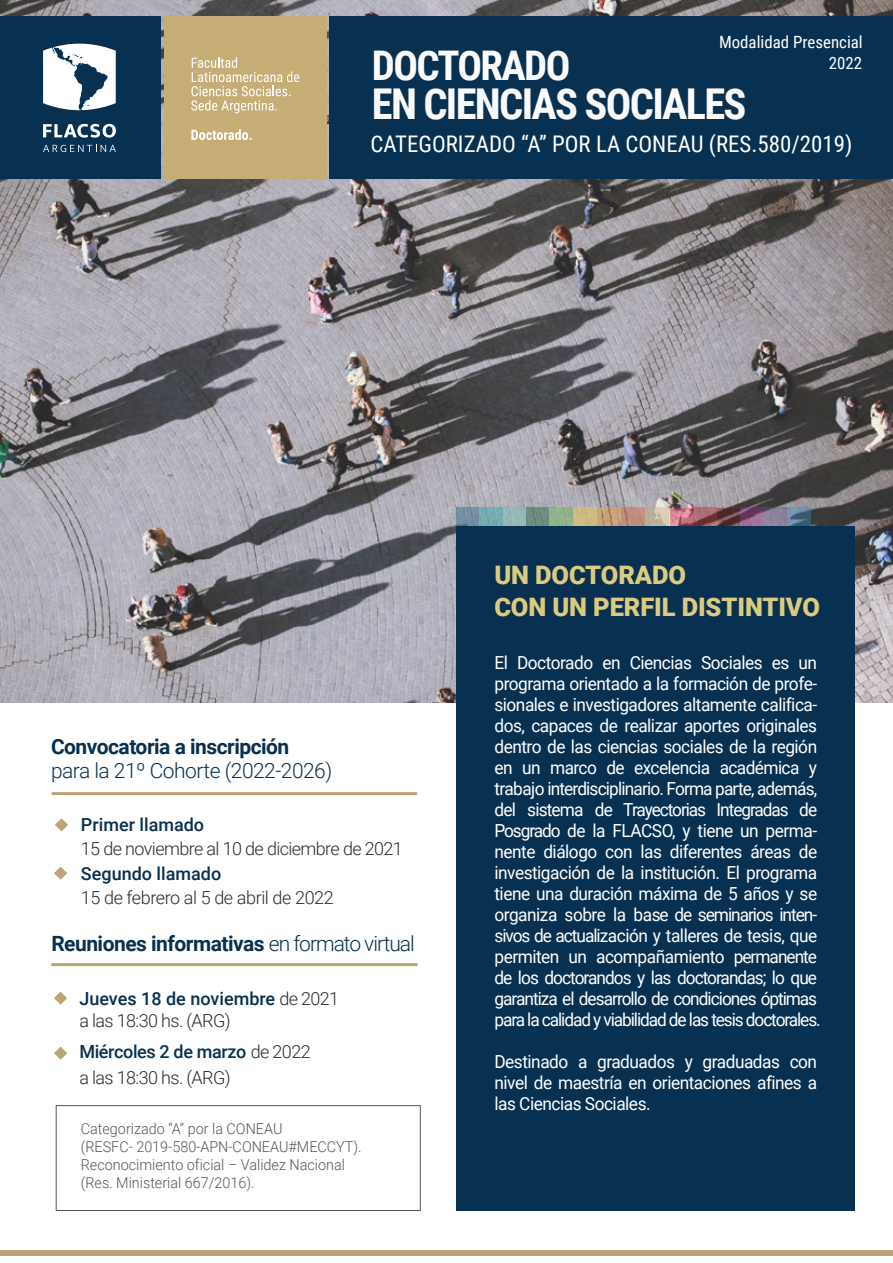
<style>
.page{position:relative;width:893px;height:1263px;background:#fff}
.page>*{position:absolute;margin:0;border:0;box-sizing:border-box;transform-origin:0 0}
.t1{font:700 42.45px "Roboto Condensed";letter-spacing:-.04em;color:#fafafa}
.t2{font:700 40.8px "Roboto Condensed";letter-spacing:-.04em;color:#fafafa}
.t3{font:900 25.5px/31.5px "Roboto";letter-spacing:-.005em;color:#dacb80}
.t4{font:22.95px "Roboto Condensed";color:#fff}
.t5{font:700 21px "Roboto";letter-spacing:-.025em;color:#083050}
.t6{font:300 21px "Roboto";letter-spacing:-.025em;color:#083050}
.t7{font:18px/21px "Roboto";letter-spacing:-.03em;color:#fff;scale:.96 1}
.t8{font:300 18px/22.5px "Roboto";letter-spacing:-.035em;color:#2b2b2b}
.t9{font:500 18px "Roboto";color:#083050}
.t10{font:16.8px/20.7px "Roboto Condensed";color:#fff;text-align:right}
.t11{font:300 15px/18px "Roboto";color:#565656;scale:.96 1}
.s1{font-weight:300}
.s2{font-weight:500;color:#083050}
</style>
<div class="page">
<img style="left:0;top:0;width:893px;height:124px">
<img style="left:0;top:124px;width:893px;height:579px">
<div style="left:330px;top:17px;width:563px;height:162px;background:#083050"></div>
<svg style="left:456px;top:508px;width:23px;height:18px"></svg>
<div style="left:479px;top:508px;width:24px;height:86px;background:#75acb2"></div>
<div style="left:503px;top:508px;width:24px;height:86px;background:#96b8b8"></div>
<div style="left:526px;top:508px;width:24px;height:86px;background:#6d8d81"></div>
<div style="left:549px;top:508px;width:23px;height:86px;background:#90b38c"></div>
<div style="left:573px;top:508px;width:24px;height:86px;background:#cdbb83"></div>
<svg style="left:597px;top:508px;width:24px;height:18px"></svg>
<svg style="left:621px;top:508px;width:24px;height:18px"></svg>
<svg style="left:645px;top:508px;width:24px;height:18px"></svg>
<svg style="left:670px;top:508px;width:23px;height:18px"></svg>
<svg style="left:693px;top:508px;width:24px;height:18px"></svg>
<svg style="left:717px;top:508px;width:23px;height:18px"></svg>
<svg style="left:740px;top:508px;width:23px;height:18px"></svg>
<svg style="left:763px;top:507px;width:24px;height:19px"></svg>
<svg style="left:787px;top:508px;width:24px;height:18px"></svg>
<div style="left:456px;top:526px;width:398px;height:684px;background:#083050"></div>
<hr style="left:52px;top:792px;width:365px;height:3px;background:#baa574">
<hr style="left:51px;top:963px;width:366px;height:3px;background:#baa574">
<div style="left:0;top:1250px;width:893px;height:6px;background:#baa574"></div>
<svg style="left:55px;top:818px;width:13px;height:13px"></svg>
<svg style="left:54px;top:866px;width:13px;height:14px"></svg>
<svg style="left:54px;top:991px;width:13px;height:14px"></svg>
<svg style="left:54px;top:1046px;width:13px;height:14px"></svg>
<div style="left:164px;top:17px;width:163px;height:162px;background:#c5ad75"></div>
<div style="left:0;top:17px;width:161px;height:162px;background:#083050"></div>
<svg style="left:43px;top:44px;width:73px;height:66px"></svg>
<svg style="left:43px;top:124px;width:73px;height:14px"></svg>
<svg style="left:43px;top:145px;width:73px;height:7px"></svg>
<svg style="left:191px;top:57px;width:108px;height:56px"></svg>
<svg style="left:191px;top:129px;width:61px;height:11px"></svg>
<div style="left:56px;top:1105px;width:365px;height:106px;border:1px solid #565656"></div>
<p class="t10" style="left:719px;top:31px;width:145px">Modalidad Presencial<br>2022</p>
<h2 class="t2" style="left:372px;top:36px;width:200px">DOCTORADO</h2>
<h1 class="t1" style="left:372px;top:74px;width:376px">EN CIENCIAS SOCIALES</h1>
<p class="t4" style="left:370px;top:128px;width:483px">CATEGORIZADO “A” POR LA CONEAU (RES.580/2019)</p>
<p class="t5" style="left:51px;top:732px;width:240px">Convocatoria a inscripción</p>
<p class="t6" style="left:51px;top:756px;width:283px">para la 21º Cohorte (2022-2026)</p>
<p class="t9" style="left:81px;top:812px;width:125px">Primer llamado</p>
<p class="t8" style="left:81px;top:837px;width:323px">15 de noviembre al 10 de diciembre de 2021</p>
<p class="t9" style="left:81px;top:861px;width:142px">Segundo llamado</p>
<p class="t8" style="left:81px;top:886px;width:254px">15 de febrero al 5 de abril de 2022</p>
<p class="t5" style="left:51px;top:928px;width:365px">Reuniones informativas <span class="s1">en formato virtual</span></p>
<p class="t8" style="left:79px;top:986px;width:261px"><span class="s2">Jueves 18 de noviembre</span> de 2021 a las 18:30 hs. (ARG)</p>
<p class="t8" style="left:79px;top:1038px;width:233px;line-height:25.5px"><span class="s2">Miércoles 2 de marzo</span> de 2022 a las 18:30 hs. (ARG)</p>
<p class="t11" style="left:81px;top:1118px;width:294px">Categorizado “A” por la CONEAU<br>(RESFC- 2019-580-APN-CONEAU#MECCYT).<br>Reconocimiento oficial – Validez Nacional (Res. Ministerial 667/2016).</p>
<h3 class="t3" style="left:494px;top:559px;width:327px">UN DOCTORADO<br>CON UN PERFIL DISTINTIVO</h3>
<p class="t7" style="left:494px;top:651px;width:341px">El Doctorado en Ciencias Sociales es un programa orientado a la formación de profe&shy;sionales e investigadores altamente califica&shy;dos, capaces de realizar aportes originales dentro de las ciencias sociales de la región en un marco de excelencia académica y trabajo interdisciplinario. Forma parte, además, del sistema de Trayectorias Integradas de Posgrado de la FLACSO, y tiene un perma&shy;nente diálogo con las diferentes áreas de investigación de la institución. El programa tiene una duración máxima de 5 años y se organiza sobre la base de seminarios inten&shy;sivos de actualización y talleres de tesis, que permiten un acompañamiento permanente de los doctorandos y las doctorandas; lo que garantiza el desarrollo de condiciones óptimas para la calidad y viabilidad de las tesis doctorales.</p>
<p class="t7" style="left:494px;top:1050px;width:338px;text-align:justify">Destinado a graduados y graduadas con nivel de maestría en orientaciones afines a las Ciencias Sociales.</p>
</div>
